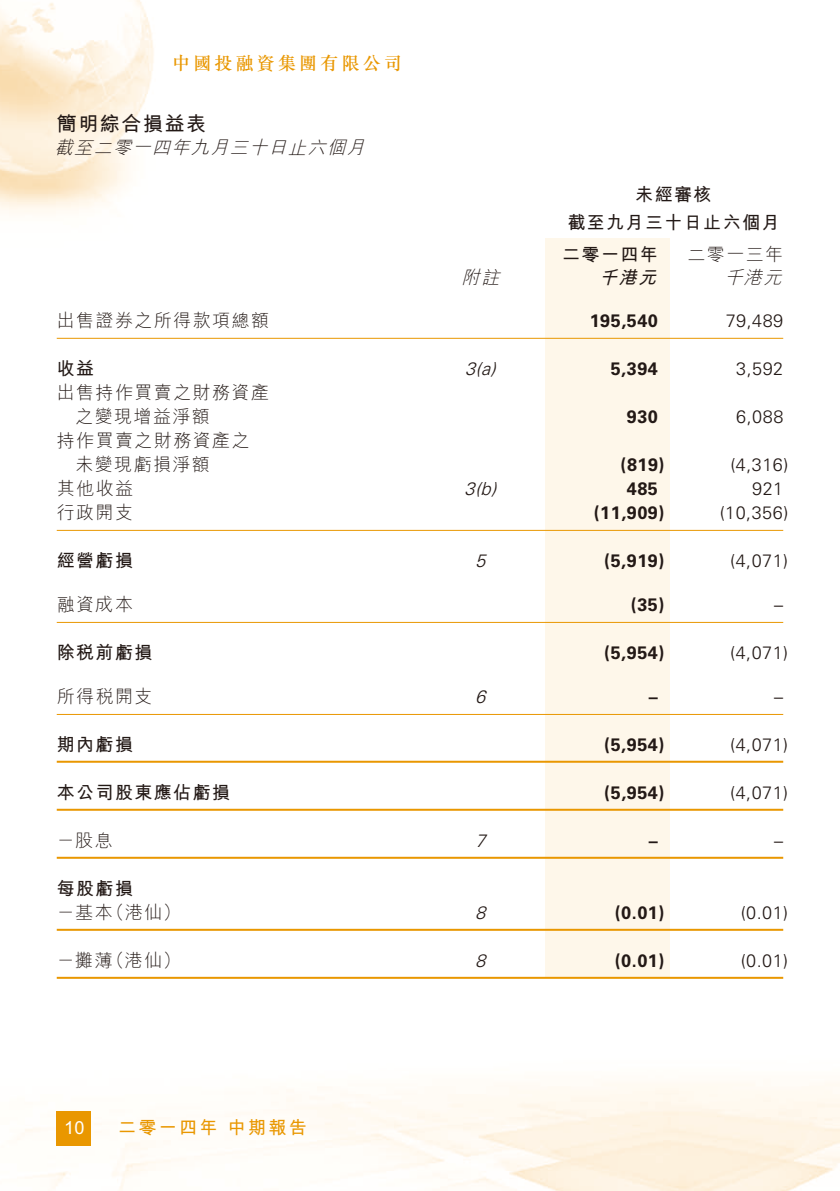
<style>
.page{position:relative;width:840px;height:1191px;background:#fff}
.page>*{position:absolute;margin:0;border:0;box-sizing:border-box;transform-origin:0 0}
.t1{font:700 20px "M Hei HK";letter-spacing:.08em;color:#231916}
.t2{font:300 18px/24px "M Hei HK";letter-spacing:.08em;color:#231916}
.t3{font:300 18px "Univers LT Std";letter-spacing:.03em;color:#231916}
.t4{font:700 18px "Univers LT Std";letter-spacing:.03em;color:#231916}
.t5{font:700 18px/28px "M Hei HK";letter-spacing:.08em;color:#231916;text-align:center}
.t6{font:italic 300 18px "M Hei HK";color:#231916}
.t7{font:italic 300 18px "Univers LT Std";color:#231916}
.t8{font:500 18px "M Sung HK";letter-spacing:.175em;color:#e99700}
.t9{font:700 18px "M Hei HK";letter-spacing:.13em;color:#e99700}
.t10{font:italic 700 18px "M Hei HK";color:#231916}
.t11{font:700 18px "M Hei HK";color:#fff}
</style>
<div class="page">
<img style="left:0;top:0;width:839px;height:1191px">
<div style="left:57px;top:1111px;width:34px;height:34px;background:#e99700"></div>
<div style="left:544px;top:238px;width:125px;height:740px;background:#fef7ea"></div>
<hr style="left:57px;top:338px;width:725px;height:1px;background:#e99700">
<hr style="left:57px;top:530px;width:725px;height:1px;background:#e99700">
<hr style="left:57px;top:622px;width:725px;height:1px;background:#e99700">
<hr style="left:57px;top:714px;width:725px;height:1px;background:#e99700">
<hr style="left:57px;top:760px;width:725px;height:2px;background:#e99700">
<hr style="left:57px;top:808px;width:725px;height:2px;background:#e99700">
<hr style="left:57px;top:856px;width:725px;height:2px;background:#e99700">
<hr style="left:57px;top:928px;width:725px;height:2px;background:#e99700">
<hr style="left:57px;top:976px;width:725px;height:2px;background:#e99700">
<p class="t8" style="left:172px;top:51px;width:231px">中國投融資集團有限公司</p>
<p class="t1" style="left:57px;top:109px;width:151px">簡明綜合損益表</p>
<p class="t6" style="left:55px;top:134px;width:317px">截至二零一四年九月三十日止六個月</p>
<p class="t5" style="left:567px;top:179px;width:214px">未經審核<br>截至九月三十日止六個月</p>
<p class="t2" style="left:687px;top:241px;width:97px">二零一三年</p>
<p class="t5" style="left:562px;top:239px;width:97px">二零一四年</p>
<p class="t6" style="left:461px;top:264px;width:45px">附註</p>
<p class="t10" style="left:598px;top:264px;width:65px">千港元</p>
<p class="t6" style="left:724px;top:264px;width:65px">千港元</p>
<p class="t2" style="left:57px;top:307px;width:214px">出售證券之所得款項總額</p>
<p class="t4" style="left:589px;top:310px;width:70px">195,540</p>
<p class="t3" style="left:725px;top:309px;width:59px">79,489</p>
<p class="t5" style="left:57px;top:353px;width:39px">收益</p>
<p class="t2" style="left:57px;top:379px;width:214px">出售持作買賣之財務資產</p>
<p class="t7" style="left:465px;top:357px;width:38px">(a(3</p>
<p class="t4" style="left:610px;top:358px;width:49px">5,394</p>
<p class="t3" style="left:735px;top:357px;width:49px">3,592</p>
<p class="t2" style="left:57px;top:403px;width:194px;text-indent:18px">之變現增益淨額<br>持作買賣之財務資產之</p>
<p class="t4" style="left:626px;top:406px;width:33px">930</p>
<p class="t3" style="left:735px;top:405px;width:49px">6,088</p>
<p class="t2" style="left:75px;top:451px;width:136px">未變現虧損淨額</p>
<p class="t4" style="left:620px;top:454px;width:46px">)819(</p>
<p class="t3" style="left:730px;top:453px;width:60px">)4,316(</p>
<p class="t2" style="left:57px;top:475px;width:78px">其他收益</p>
<p class="t7" style="left:464px;top:477px;width:39px">(b(3</p>
<p class="t4" style="left:626px;top:478px;width:33px">485</p>
<p class="t3" style="left:751px;top:477px;width:33px">921</p>
<p class="t2" style="left:57px;top:499px;width:78px">行政開支</p>
<p class="t4" style="left:593px;top:502px;width:72px">)11,909(</p>
<p class="t3" style="left:719px;top:501px;width:70px">)10,356(</p>
<p class="t5" style="left:57px;top:545px;width:78px">經營虧損</p>
<p class="t7" style="left:475px;top:549px;width:17px">5</p>
<p class="t4" style="left:604px;top:550px;width:62px">)5,919(</p>
<p class="t3" style="left:729px;top:549px;width:60px">)4,071(</p>
<p class="t2" style="left:57px;top:591px;width:78px">融資成本</p>
<p class="t4" style="left:630px;top:594px;width:35px">)35(</p>
<p class="t3" style="left:773px;top:593px;width:10px">–</p>
<p class="t5" style="left:57px;top:637px;width:97px">除稅前虧損</p>
<p class="t4" style="left:604px;top:642px;width:62px">)5,954(</p>
<p class="t3" style="left:729px;top:641px;width:60px">)4,071(</p>
<p class="t2" style="left:57px;top:683px;width:97px">所得稅開支</p>
<p class="t7" style="left:475px;top:685px;width:17px">6</p>
<p class="t4" style="left:648px;top:686px;width:10px">–</p>
<p class="t3" style="left:773px;top:685px;width:10px">–</p>
<p class="t5" style="left:57px;top:729px;width:78px">期內虧損</p>
<p class="t4" style="left:604px;top:734px;width:62px">)5,954(</p>
<p class="t3" style="left:729px;top:733px;width:60px">)4,071(</p>
<p class="t5" style="left:57px;top:777px;width:175px">本公司股東應佔虧損</p>
<p class="t4" style="left:604px;top:782px;width:62px">)5,954(</p>
<p class="t3" style="left:729px;top:781px;width:60px">)4,071(</p>
<p class="t2" style="left:57px;top:827px;width:57px">－股息</p>
<p class="t5" style="left:57px;top:873px;width:78px">每股虧損</p>
<p class="t7" style="left:475px;top:829px;width:17px">7</p>
<p class="t4" style="left:648px;top:830px;width:10px">–</p>
<p class="t3" style="left:773px;top:829px;width:10px">–</p>
<p class="t2" style="left:106px;top:899px;width:76px">（港仙(</p>
<p class="t2" style="left:57px;top:899px;width:57px">－基本</p>
<p class="t7" style="left:475px;top:901px;width:17px">8</p>
<p class="t4" style="left:614px;top:902px;width:51px">)0.01(</p>
<p class="t3" style="left:740px;top:901px;width:49px">)0.01(</p>
<p class="t2" style="left:106px;top:947px;width:76px">（港仙(</p>
<p class="t2" style="left:57px;top:947px;width:57px">－攤薄</p>
<p class="t7" style="left:475px;top:949px;width:17px">8</p>
<p class="t4" style="left:614px;top:950px;width:51px">)0.01(</p>
<p class="t3" style="left:740px;top:949px;width:49px">)0.01(</p>
<p class="t11" style="left:64px;top:1114px;width:22px">10</p>
<p class="t9" style="left:118px;top:1114px;width:101px">二零一四年</p>
<p class="t9" style="left:227px;top:1114px;width:80px">中期報告</p>
</div>
